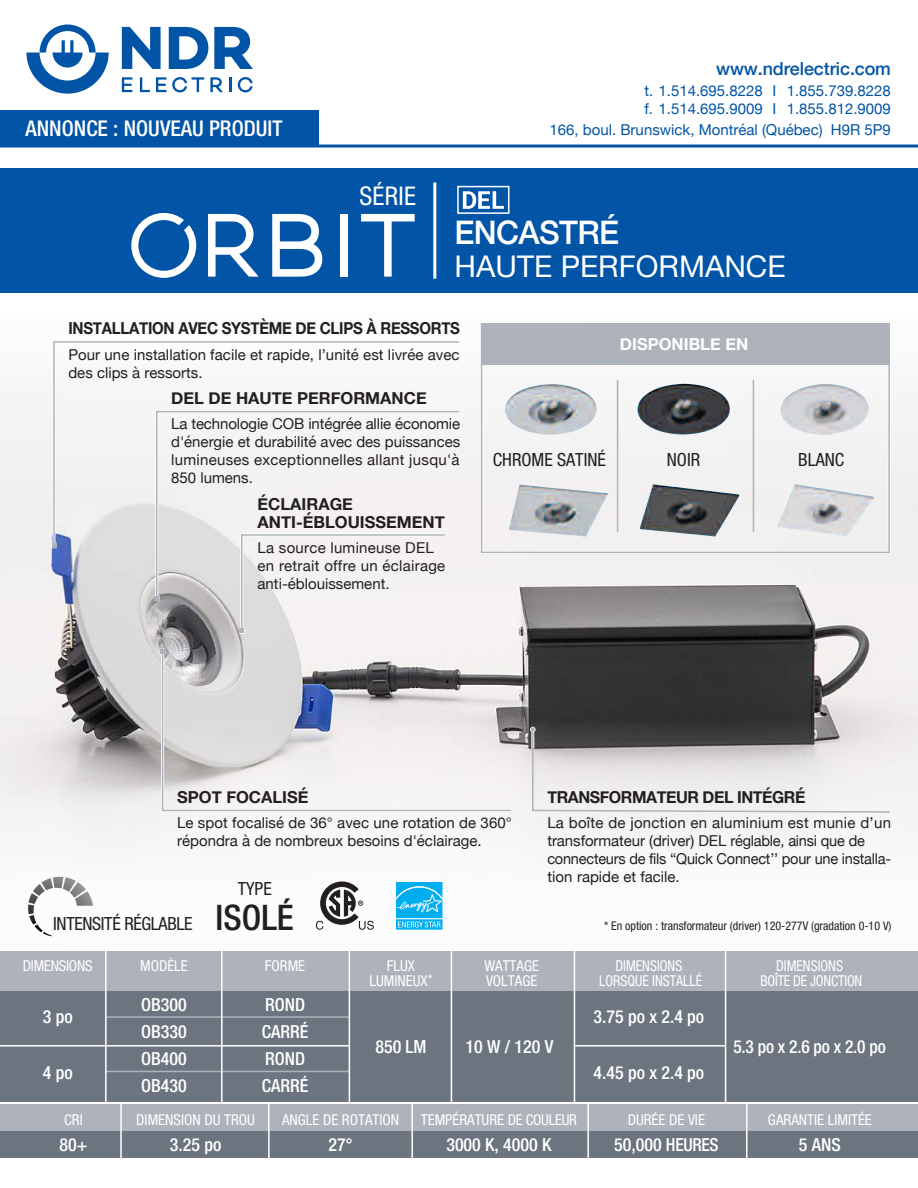
<style>
.page{position:relative;width:918px;height:1188px;background:#fff}
.page>*{position:absolute;margin:0;border:0;box-sizing:border-box;transform-origin:0 0}
.t1{font:500 32.4px "Helvetica Neue";letter-spacing:-.02em;color:#fff}
.t2{font:29.85px "Helvetica Neue";color:#fff}
.t3{font:condensed 25.8px "Helvetica Neue";letter-spacing:.01em;color:#fff}
.t4{font:500 condensed 21.75px "Helvetica Neue";color:#fff}
.t5{font:condensed 18.15px/34.8px "Helvetica Neue";letter-spacing:-.02em;color:#231f20}
.t6{font:condensed 18.15px "Helvetica Neue";color:#231f20}
.t7{font:500 condensed 18px/27px "Helvetica Neue";color:#fff;text-align:justify}
.t8{font:500 18px "Helvetica Neue";letter-spacing:-.005em;color:#0154a6}
.t9{font:500 condensed 18px "Helvetica Neue";letter-spacing:-.02em;color:#fff}
.t10{font:700 16.5px/18px "Helvetica Neue";color:#231f20}
.t11{font:700 16.5px "Helvetica Neue";letter-spacing:-.02em;color:#231f20;scale:.91 1}
.t12{font:700 16.5px "Helvetica Neue";letter-spacing:-.02em;color:#231f20}
.t13{font:700 16.5px "Helvetica Neue";color:#fff}
.t14{font:15px/18px "Helvetica Neue";letter-spacing:.005em;color:#231f20}
.t15{font:condensed 15px/15px "Helvetica Neue";color:#fff;text-align:center}
.t16{font:15px/18px "Helvetica Neue";color:#0154a6}
.t17{font:condensed 15px/15px "Helvetica Neue";color:#fff;text-align:center;scale:.93 1}
.t18{font:condensed 12px "Helvetica Neue";color:#231f20}
.s1{font-weight:500;font-size:35.25px}
.s2{font-size:13.5px}
</style>
<div class="page">
<img style="left:0;top:379px;width:918px;height:558px">
<div style="left:0;top:168px;width:918px;height:125px;background:#0154a6"></div>
<div style="left:0;top:110px;width:319px;height:37px;background:#0154a6"></div>
<svg style="left:122px;top:27px;width:39px;height:42px"></svg>
<svg style="left:169px;top:27px;width:39px;height:42px"></svg>
<svg style="left:214px;top:27px;width:39px;height:42px"></svg>
<svg style="left:122px;top:77px;width:10px;height:15px"></svg>
<svg style="left:140px;top:77px;width:10px;height:15px"></svg>
<svg style="left:156px;top:77px;width:48px;height:15px"></svg>
<svg style="left:210px;top:77px;width:13px;height:15px"></svg>
<hr style="left:229px;top:77px;width:3px;height:15px;background:#0154a6">
<svg style="left:238px;top:77px;width:15px;height:15px"></svg>
<svg style="left:26px;top:25px;width:83px;height:69px"></svg>
<hr style="left:0;top:145px;width:918px;height:3px;background:#0154a6">
<div style="left:0;top:951px;width:918px;height:51px;background:#aeb2ba"></div>
<div style="left:0;top:991px;width:918px;height:111px;background:#6c757f"></div>
<svg style="left:316px;top:882px;width:58px;height:48px"></svg>
<svg style="left:155px;top:548px;width:305px;height:52px;background:#d8d7d7"></svg>
<svg style="left:154px;top:596px;width:6px;height:5px"></svg>
<svg style="left:53px;top:341px;width:408px;height:206px"></svg>
<svg style="left:51px;top:543px;width:6px;height:5px"></svg>
<hr style="left:433px;top:182px;width:3px;height:97px;background:#fff">
<div style="left:0;top:1105px;width:918px;height:26px;background:#aeb2ba"></div>
<div style="left:0;top:1131px;width:918px;height:27px;background:#6c757f"></div>
<hr style="left:725px;top:949px;width:1px;height:154px;background:#fff">
<hr style="left:574px;top:949px;width:1px;height:154px;background:#fff">
<hr style="left:451px;top:949px;width:1px;height:154px;background:#fff">
<hr style="left:268px;top:1103px;width:2px;height:63px;background:#fff">
<hr style="left:120px;top:1103px;width:2px;height:63px;background:#fff">
<hr style="left:411px;top:1103px;width:2px;height:63px;background:#fff">
<svg style="left:239px;top:532px;width:209px;height:102px"></svg>
<svg style="left:530px;top:727px;width:361px;height:86px"></svg>
<img style="left:505px;top:384px;width:92px;height:51px">
<svg style="left:272px;top:214px;width:50px;height:63px"></svg>
<div style="left:340px;top:214px;width:8px;height:63px;background:#fff"></div>
<svg style="left:361px;top:214px;width:54px;height:63px"></svg>
<svg style="left:208px;top:214px;width:51px;height:63px"></svg>
<svg style="left:131px;top:213px;width:65px;height:65px"></svg>
<img style="left:637px;top:384px;width:93px;height:51px">
<img style="left:780px;top:384px;width:89px;height:51px">
<hr style="left:753px;top:380px;width:1px;height:152px;background:#aeb2ba">
<hr style="left:617px;top:380px;width:1px;height:152px;background:#aeb2ba">
<hr style="left:106px;top:1016px;width:243px;height:2px;background:#aeb2ba">
<hr style="left:106px;top:1071px;width:243px;height:1px;background:#aeb2ba">
<hr style="left:349px;top:949px;width:1px;height:154px;background:#fff">
<hr style="left:221px;top:949px;width:2px;height:154px;background:#fff">
<hr style="left:105px;top:949px;width:2px;height:154px;background:#fff">
<hr style="left:0;top:1045px;width:350px;height:2px;background:#fff">
<hr style="left:574px;top:1045px;width:152px;height:2px;background:#fff">
<hr style="left:587px;top:1103px;width:2px;height:63px;background:#fff">
<hr style="left:746px;top:1103px;width:2px;height:63px;background:#fff">
<svg style="left:28px;top:877px;width:65px;height:59px"></svg>
<div style="left:395px;top:881px;width:49px;height:38px;background:#fff"></div>
<svg style="left:395px;top:882px;width:49px;height:49px;background:#3bc0f2"></svg>
<svg style="left:160px;top:648px;width:354px;height:165px"></svg>
<svg style="left:161px;top:650px;width:351px;height:162px"></svg>
<svg style="left:160px;top:649px;width:5px;height:5px"></svg>
<div style="left:481px;top:323px;width:409px;height:230px;border:2px solid #aeb2ba"></div>
<div style="left:481px;top:323px;width:408px;height:42px;background:#aeb2ba"></div>
<img style="left:640px;top:484px;width:99px;height:53px">
<img style="left:509px;top:485px;width:99px;height:52px">
<img style="left:777px;top:484px;width:97px;height:52px">
<div style="left:457px;top:186px;width:52px;height:28px;border:2px solid #fff"></div>
<svg style="left:463px;top:191px;width:41px;height:18px"></svg>
<h3 class="t4" style="left:26px;top:116px;width:258px">ANNONCE : NOUVEAU PRODUIT</h3>
<h3 class="t3" style="left:359px;top:181px;width:58px">SÉRIE</h3>
<p class="t8" style="left:716px;top:54px;width:176px">www.ndrelectric.com</p>
<p class="t16" style="left:644px;top:83px;width:248px">t. 1.514.695.8228 I 1.855.739.8228 f. 1.514.695.9009 I 1.855.812.9009</p>
<p class="t16" style="left:550px;top:122px;width:343px">166, boul. Brunswick, Montréal (Québec) H9R 5P9</p>
<h1 class="t1" style="left:455px;top:206px;width:166px">ENCASTRÉ</h1>
<h2 class="t2" style="left:455px;top:245px;width:333px">HAUTE PERFORMANCE</h2>
<p class="t11" style="left:68px;top:316px;width:432px">INSTALLATION AVEC SYSTÈME DE CLIPS À RESSORTS</p>
<p class="t14" style="left:68px;top:346px;width:393px">Pour une installation facile et rapide, l’unité est livrée avec des clips à ressorts.</p>
<p class="t10" style="left:171px;top:390px;width:257px">DEL DE HAUTE PERFORMANCE</p>
<p class="t14" style="left:171px;top:416px;width:291px;text-align:justify">La technologie COB intégrée allie économie d'énergie et durabilité avec des puissances lumineuses exceptionnelles allant jusqu'à 850 lumens.</p>
<p class="t10" style="left:258px;top:495px;width:189px">ÉCLAIRAGE<br>ANTI-ÉBLOUISSEMENT</p>
<p class="t14" style="left:258px;top:540px;width:189px">La source lumineuse DEL en retrait offre un éclairage anti-éblouissement.</p>
<p class="t13" style="left:620px;top:331px;width:130px">DISPONIBLE EN</p>
<p class="t6" style="left:493px;top:449px;width:115px">CHROME SATINÉ</p>
<p class="t6" style="left:667px;top:449px;width:35px">NOIR</p>
<p class="t6" style="left:798px;top:449px;width:48px">BLANC</p>
<p class="t10" style="left:177px;top:789px;width:133px">SPOT FOCALISÉ</p>
<p class="t14" style="left:177px;top:815px;width:336px">Le spot focalisé de 36° avec une rotation de 360° répondra à de nombreux besoins d'éclairage.</p>
<p class="t5" style="left:53px;top:871px;width:242px;text-indent:185px">TYPE<br>INTENSITÉ RÉGLABLE <span class="s1">ISOLÉ</span></p>
<p class="t12" style="left:547px;top:784px;width:260px">TRANSFORMATEUR DEL INTÉGRÉ</p>
<p class="t14" style="left:547px;top:815px;width:345px">La boîte de jonction en aluminium est munie d’un transformateur (driver) DEL réglable, ainsi que de connecteurs de fils “Quick Connect’’ pour une installa&shy;tion rapide et facile.</p>
<p class="t18" style="left:604px;top:919px;width:289px">* En option : transformateur (driver) 120-277V (gradation 0-10 V)</p>
<p class="t15" style="left:23px;top:958px;width:71px">DIMENSIONS</p>
<p class="t7" style="left:43px;top:1003px;width:31px">3 po</p>
<p class="t7" style="left:43px;top:1058px;width:31px">4 po</p>
<p class="t15" style="left:64px;top:1112px;width:20px">CRI</p>
<p class="t7" style="left:59px;top:1130px;width:30px">80+</p>
<p class="t15" style="left:140px;top:958px;width:49px">MODÈLE</p>
<p class="t7" style="left:141px;top:991px;width:47px">OB300<br>OB330<br>OB400<br>OB430</p>
<p class="t15" style="left:136px;top:1112px;width:120px">DIMENSION DU TROU</p>
<p class="t7" style="left:170px;top:1130px;width:53px">3.25 po</p>
<p class="t15" style="left:265px;top:958px;width:42px">FORME</p>
<p class="t7" style="left:262px;top:991px;width:48px;text-align:left">ROND<br>CARRÉ<br>ROND<br>CARRÉ</p>
<p class="t15" style="left:369px;top:958px;width:65px">FLUX<br>LUMINEUX<span class="s2">*</span></p>
<p class="t7" style="left:375px;top:1033px;width:53px">850 LM</p>
<p class="t15" style="left:484px;top:958px;width:56px;text-align:left">WATTAGE<br>VOLTAGE</p>
<p class="t7" style="left:466px;top:1033px;width:89px">10 W / 120 V</p>
<p class="t15" style="left:282px;top:1112px;width:119px">ANGLE DE ROTATION</p>
<p class="t7" style="left:328px;top:1130px;width:26px">27°</p>
<p class="t15" style="left:421px;top:1112px;width:158px">TEMPÉRATURE DE COULEUR</p>
<p class="t7" style="left:446px;top:1130px;width:107px">3000 K, 4000 K</p>
<p class="t17" style="left:599px;top:958px;width:112px">DIMENSIONS<br>LORSQUE INSTALLÉ</p>
<p class="t7" style="left:594px;top:1003px;width:112px">3.75 po x 2.4 po</p>
<p class="t7" style="left:594px;top:1058px;width:112px">4.45 po x 2.4 po</p>
<p class="t15" style="left:628px;top:1112px;width:79px">DURÉE DE VIE</p>
<p class="t9" style="left:614px;top:1133px;width:106px">50,000 HEURES</p>
<p class="t17" style="left:760px;top:958px;width:111px">DIMENSIONS<br>BOÎTE DE JONCTION</p>
<p class="t7" style="left:733px;top:1033px;width:154px">5.3 po x 2.6 po x 2.0 po</p>
<p class="t15" style="left:768px;top:1112px;width:105px">GARANTIE LIMITÉE</p>
<p class="t7" style="left:799px;top:1130px;width:43px">5 ANS</p>
</div>
